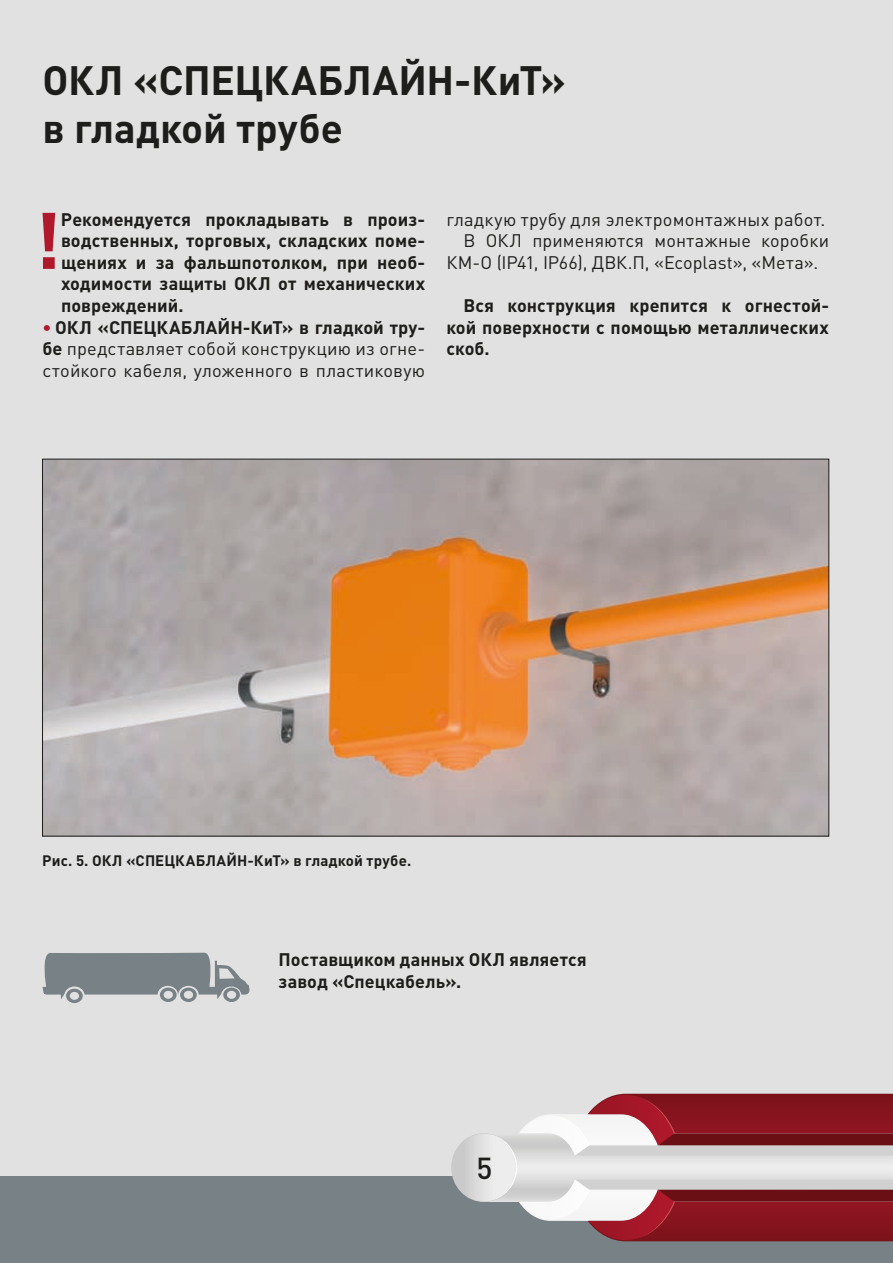
<style>
.page{position:relative;width:893px;height:1263px;background:#e2e1e1}
.page>*{position:absolute;margin:0;border:0;box-sizing:border-box;transform-origin:0 0}
.t1{font:700 78.6px "DIN Pro";color:#b0182c}
.t2{font:700 40.5px/48.6px "DIN Pro";letter-spacing:.005em;color:#1d1d1b}
.t3{font:500 30px "DIN Pro";color:#1d1d1b}
.t4{font:700 18px/21.6px "DIN Pro";letter-spacing:.005em;color:#1d1d1b;text-align:justify}
.t5{font:18px/21.6px "DIN Pro";letter-spacing:.01em;color:#1d1d1b;text-align:justify}
.t6{font:700 15px "DIN Pro";letter-spacing:.015em;color:#1d1d1b}
.s1{font-weight:700;color:#b0182c}
.s2{font-weight:700}
</style>
<div class="page">
<div style="left:0;top:1176px;width:893px;height:87px;background:#778186"></div>
<svg style="left:451px;top:1133px;width:65px;height:69px"></svg>
<svg style="left:488px;top:1094px;width:405px;height:147px"></svg>
<div style="left:452px;top:1134px;width:64px;height:67px;background:linear-gradient(to right,#c8c7c7,#f5f5f5);border-radius:50%"></div>
<svg style="left:43px;top:953px;width:206px;height:50px"></svg>
<img style="left:44px;top:461px;width:783px;height:373px">
<h2 class="t2" style="left:43px;top:60px;width:525px">ОКЛ «СПЕЦКАБЛАЙН-КиТ» в гладкой трубе</h2>
<h1 class="t1" style="left:34px;top:212px;width:29px">!</h1>
<p class="t4" style="left:61px;top:210px;width:366px">Рекомендуется прокладывать в произ&shy;водственных, торговых, складских поме&shy;щениях и за фальшпотолком, при необ&shy;ходимости защиты ОКЛ от механических повреждений.</p>
<p class="t5" style="left:43px;top:318px;width:384px"><span class="s1">•</span> <span class="s2">ОКЛ «СПЕЦКАБЛАЙН-КиТ» в гладкой тру&shy;бе</span> представляет собой конструкцию из огне&shy;стойкого кабеля, уложенного в пластиковую</p>
<p class="t5" style="left:446px;top:210px;width:380px">гладкую трубу для электромонтажных работ.</p>
<p class="t5" style="left:463px;top:232px;width:367px">В ОКЛ применяются монтажные коробки</p>
<p class="t5" style="left:446px;top:253px;width:373px">КМ-О (IP41, IP66), ДВК.П, «Ecoplast», «Мета».</p>
<p class="t4" style="left:446px;top:296px;width:384px;text-indent:17px">Вся конструкция крепится к огнестой&shy;кой поверхности с помощью металлических скоб.</p>
<p class="t6" style="left:42px;top:855px;width:371px">Рис. 5. ОКЛ «СПЕЦКАБЛАЙН-КиТ» в гладкой трубе.</p>
<p class="t4" style="left:279px;top:951px;width:310px">Поставщиком данных ОКЛ является завод «Спецкабель».</p>
<h3 class="t3" style="left:476px;top:1157px;width:17px">5</h3>
</div>
